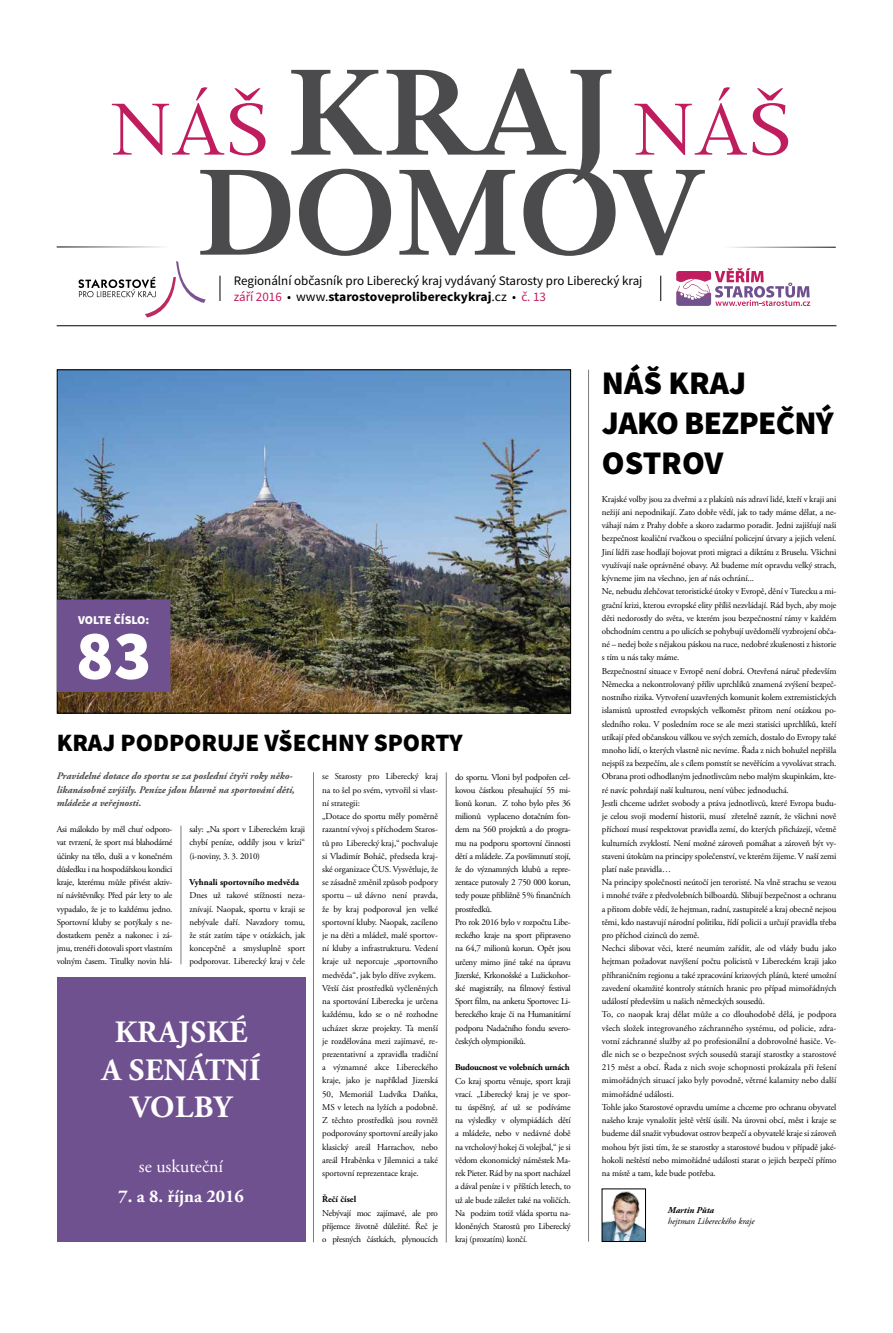
<style>
.page{position:relative;width:893px;height:1333px;background:#fff}
.page>*{position:absolute;margin:0;border:0;box-sizing:border-box;transform-origin:0 0}
.t1{font:700 121px "Magneta";color:#4b4b4d}
.t2{font:72.6px "Magneta";color:#c01d5f}
.t3{font:900 70px "Source Sans Pro";color:#fff}
.t4{font:900 33px/39.6px "Source Sans Pro";letter-spacing:-.02em;color:#000}
.t5{font:700 31px/37.2px "Adobe Garamond Pro";letter-spacing:.015em;color:#fff;text-align:center}
.t6{font:900 25px "Source Sans Pro";color:#000}
.t7{font:700 18px "Adobe Garamond Pro";color:#fff}
.t8{font:18px "Adobe Garamond Pro";color:#fff}
.t9{font:13px/15.6px "Source Sans Pro";color:#000}
.t10{font:900 12px "Source Sans Pro";color:#fff}
.t11{font:italic 700 10px/13.2px "Adobe Garamond Pro";color:#4b4b4d}
.t12{font:9px/13.2px "Adobe Garamond Pro";letter-spacing:-.015em;color:#000;text-align:justify}
.t13{font:700 9px "Adobe Garamond Pro";letter-spacing:-.015em;color:#000}
.t14{font:italic 9px "Adobe Garamond Pro";color:#000}
.t15{font:italic 700 9px "Adobe Garamond Pro";color:#000}
.s1{font-weight:700;font-size:121px;color:#4b4b4d}
.s2{color:#c01d5f}
.s3{font-weight:700}
</style>
<div class="page">
<hr style="left:181px;top:825px;width:1px;height:139px;background:#7b7c7e">
<img style="left:59px;top:371px;width:510px;height:340px">
<hr style="left:313px;top:772px;width:1px;height:470px;background:#7b7c7e">
<hr style="left:446px;top:772px;width:1px;height:470px;background:#7b7c7e">
<hr style="left:588px;top:369px;width:1px;height:872px;background:#7b7c7e">
<svg style="left:676px;top:268px;width:134px;height:38px"></svg>
<svg style="left:78px;top:261px;width:128px;height:56px"></svg>
<svg style="left:220px;top:276px;width:1px;height:25px"></svg>
<svg style="left:661px;top:276px;width:1px;height:25px"></svg>
<hr style="left:57px;top:325px;width:779px;height:1px;background:#000">
<hr style="left:57px;top:247px;width:113px;height:1px;background:#000">
<hr style="left:722px;top:247px;width:114px;height:1px;background:#000">
<img style="left:604px;top:1191px;width:40px;height:48px">
<div style="left:602px;top:1188px;width:44px;height:53px;border:1px solid #000"></div>
<div style="left:57px;top:599px;width:113px;height:93px;background:#70518f"></div>
<div style="left:57px;top:977px;width:248px;height:264px;background:#70518f"></div>
<h2 class="t2" style="left:109px;top:80px;width:685px">NÁŠ <span class="s1">KRAJ</span> NÁŠ</h2>
<h1 class="t1" style="left:196px;top:127px;width:510px">DOMOV</h1>
<h3 class="t9" style="left:234px;top:273px;width:410px">Regionální občasník pro Liberecký kraj vydávaný Starosty pro Liberecký kraj <span class="s2">září 2016</span> • www.<span class="s3">starostoveprolibereckykraj</span>.cz • <span class="s2">č. 13</span></h3>
<h3 class="t10" style="left:78px;top:611px;width:73px">VOLTE ČÍSLO:</h3>
<h3 class="t3" style="left:76px;top:607px;width:77px">83</h3>
<h3 class="t6" style="left:57px;top:725px;width:407px">KRAJ PODPORUJE VŠECHNY SPORTY</h3>
<p class="t11" style="left:57px;top:769px;width:240px">Pravidelné dotace do sportu se za poslední čtyři roky něko&shy;likanásobně zvýšily. Peníze jdou hlavně na sportování dětí, mládeže a veřejnosti.</p>
<p class="t12" style="left:322px;top:770px;width:117px;text-align:left">se Starosty pro Liberecký kraj na to šel po svém, vytvořil si vlast&shy;ní strategii:<br>„Dotace do sportu měly poměrně razantní vývoj s příchodem Staros&shy;tů pro Liberecký kraj,“ pochvaluje si Vladimír Boháč, předseda kraj&shy;ské organizace ČUS. Vysvětluje, že se zásadně změnil způsob podpory sportu – už dávno není pravda, že by kraj podporoval jen velké sportovní kluby. Naopak, zacíleno je na děti a mládež, malé sportov&shy;ní kluby a infrastrukturu. Vedení kraje už neporcuje „sportovního medvěda“, jak bylo dříve zvykem.<br>Větší část prostředků vyčleněných na sportování Liberecka je určena každému, kdo se o ně rozhodne ucházet skrze projekty. Ta menší je rozdělována mezi zajímavé, re&shy;prezentativní a zpravidla tradiční a významné akce Libereckého kraje, jako je například Jizerská<br>50, Memoriál Ludvíka Daňka,<br>MS v letech na lyžích a podobně.<br>Z těchto prostředků jsou rovněž podporovány sportovní areály jako klasický areál Harrachov, nebo areál Hraběnka v Jilemnici a také sportovní reprezentace kraje.</p>
<p class="t13" style="left:322px;top:1194px;width:35px">Řečí čísel</p>
<p class="t12" style="left:322px;top:1206px;width:117px">Nebývají moc zajímavé, ale pro příjemce životně důležité. Řeč je o přesných částkách, plynoucích</p>
<p class="t12" style="left:455px;top:770px;width:117px;text-align:left">do sportu. Vloni byl podpořen cel&shy;kovou částkou přesahující 55 mi&shy;lionů korun. Z toho bylo přes 36 milionů vyplaceno dotačním fon&shy;dem na 560 projektů a do progra&shy;mu na podporu sportovní činnosti dětí a mládeže. Za povšimnutí stojí, že do významných klubů a repre&shy;zentace putovaly 2 750 000 korun, tedy pouze přibližně 5% finančních prostředků.<br>Pro rok 2016 bylo v rozpočtu Libe&shy;reckého kraje na sport připraveno na 64,7 milionů korun. Opět jsou určeny mimo jiné také na úpravu<br>Jizerské, Krkonošské a Lužickohor&shy;ské magistrály, na filmový festival<br>Sport film, na anketu Sportovec Li&shy;bereckého kraje či na Humanitární podporu Nadačního fondu severo&shy;českých olympioniků.</p>
<p class="t13" style="left:455px;top:1062px;width:116px">Budoucnost ve volebních urnách</p>
<p class="t12" style="left:455px;top:1074px;width:117px">Co kraj sportu věnuje, sport kraji vrací. „Liberecký kraj je ve spor&shy;tu úspěšný, ať už se podíváme na výsledky v olympiádách dětí a mládeže, nebo v nedávné době na vrcholový hokej či volejbal,“ je si vědom ekonomický náměstek Ma&shy;rek Pieter. Rád by na sport nacházel a dával peníze i v příštích letech, to už ale bude záležet také na voličích.<br>Na podzim totiž vláda sportu na&shy;kloněných Starostů pro Liberecký kraj (prozatím) končí.</p>
<p class="t12" style="left:57px;top:823px;width:117px">Asi málokdo by měl chuť odporo&shy;vat tvrzení, že sport má blahodárné účinky na tělo, duši a v konečném důsledku i na hospodářskou kondici kraje, kterému může přivést aktiv&shy;ní návštěvníky. Před pár lety to ale vypadalo, že je to každému jedno.<br>Sportovní kluby se potýkaly s ne&shy;dostatkem peněz a nakonec i zá&shy;jmu, trenéři dotovali sport vlastním volným časem. Titulky novin hlá-</p>
<p class="t12" style="left:189px;top:823px;width:117px">saly: „Na sport v Libereckém kraji chybí peníze, oddíly jsou v krizi“ (i-noviny, 3. 3. 2010)</p>
<p class="t13" style="left:189px;top:877px;width:111px">Vyhnali sportovního medvěda</p>
<p class="t12" style="left:189px;top:889px;width:117px">Dnes už takové stížnosti neza&shy;znívají. Naopak, sportu v kraji se nebývale daří. Navzdory tomu, že stát zatím tápe v otázkách, jak koncepčně a smysluplně sport podporovat. Liberecký kraj v čele</p>
<h3 class="t5" style="left:102px;top:1014px;width:160px">KRAJSKÉ<br>A SENÁTNÍ<br>VOLBY</h3>
<h3 class="t8" style="left:139px;top:1155px;width:86px">se uskuteční</h3>
<h3 class="t7" style="left:118px;top:1185px;width:127px">7. a 8. října 2016</h3>
<h3 class="t4" style="left:602px;top:363px;width:233px">NÁŠ KRAJ<br>JAKO BEZPEČNÝ<br>OSTROV</h3>
<p class="t12" style="left:602px;top:492px;width:236px;text-align:left">Krajské volby jsou za dveřmi a z plakátů nás zdraví lidé, kteří v kraji ani nežijí ani nepodnikají. Zato dobře vědí, jak to tady máme dělat, a ne&shy;váhají nám z Prahy dobře a skoro zadarmo poradit. Jedni zajišťují naši bezpečnost koaliční rvačkou o speciální policejní útvary a jejich velení.<br>Jiní lídři zase hodlají bojovat proti migraci a diktátu z Bruselu. Všichni využívají naše oprávněné obavy. Až budeme mít opravdu velký strach, kývneme jim na všechno, jen ať nás ochrání...<br>Ne, nebudu zlehčovat teroristické útoky v Evropě, dění v Turecku a mi&shy;grační krizi, kterou evropské elity příliš nezvládají. Rád bych, aby moje děti nedorostly do světa, ve kterém jsou bezpečnostní rámy v každém obchodním centru a po ulicích se pohybují uvědomělí vyzbrojení obča&shy;né – nedej bože s nějakou páskou na ruce, nedobré zkušenosti z historie s tím u nás taky máme.<br>Bezpečnostní situace v Evropě není dobrá. Otevřená náruč především Německa a nekontrolovaný příliv uprchlíků znamená zvýšení bezpeč&shy;nostního rizika. Vytvoření uzavřených komunit kolem extremistických islamistů uprostřed evropských velkoměst přitom není otázkou po&shy;sledního roku. V posledním roce se ale mezi statisíci uprchlíků, kteří utíkají před občanskou válkou ve svých zemích, dostalo do Evropy také mnoho lidí, o kterých vlastně nic nevíme. Řada z nich bohužel nepřišla nejspíš za bezpečím, ale s cílem pomstít se nevěřícím a vyvolávat strach.<br>Obrana proti odhodlaným jednotlivcům nebo malým skupinkám, kte&shy;ré navíc pohrdají naší kulturou, není vůbec jednoduchá.<br>Jestli chceme udržet svobody a práva jednotlivců, které Evropa budu&shy;je celou svoji moderní historii, musí zřetelně zaznít, že všichni nově příchozí musí respektovat pravidla zemí, do kterých přicházejí, včetně kulturních zvyklostí. Není možné zároveň pomáhat a zároveň být vy&shy;staveni útokům na principy společenství, ve kterém žijeme. V naší zemi platí naše pravidla…<br>Na principy společnosti neútočí jen teroristé. Na vlně strachu se vezou i mnohé tváře z předvolebních bilboardů. Slibují bezpečnost a ochranu a přitom dobře vědí, že hejtman, radní, zastupitelé a kraj obecně nejsou těmi, kdo nastavují národní politiku, řídí policii a určují pravidla třeba pro příchod cizinců do země.<br>Nechci slibovat věci, které neumím zařídit, ale od vlády budu jako hejtman požadovat navýšení počtu policistů v Libereckém kraji jako příhraničním regionu a také zpracování krizových plánů, které umožní zavedení okamžité kontroly státních hranic pro případ mimořádných událostí především u našich německých sousedů.<br>To, co naopak kraj dělat může a co dlouhodobě dělá, je podpora všech složek integrovaného záchranného systému, od policie, zdra&shy;votní záchranné služby až po profesionální a dobrovolné hasiče. Ve&shy;dle nich se o bezpečnost svých sousedů starají starostky a starostové 215 měst a obcí. Řada z nich svoje schopnosti prokázala při řešení mimořádných situací jako byly povodně, větrné kalamity nebo další mimořádné události.<br>Tohle jako Starostové opravdu umíme a chceme pro ochranu obyvatel našeho kraje vynaložit ještě větší úsilí. Na úrovni obcí, měst i kraje se budeme dál snažit vybudovat ostrov bezpečí a obyvatelé kraje si zároveň mohou být jisti tím, že se starostky a starostové budou v případě jaké&shy;hokoli neštěstí nebo mimořádné události starat o jejich bezpečí přímo na místě a tam, kde bude potřeba.</p>
<p class="t15" style="left:668px;top:1205px;width:48px">Martin Půta</p>
<p class="t14" style="left:668px;top:1215px;width:88px">hejtman Libereckého kraje</p>
</div>
